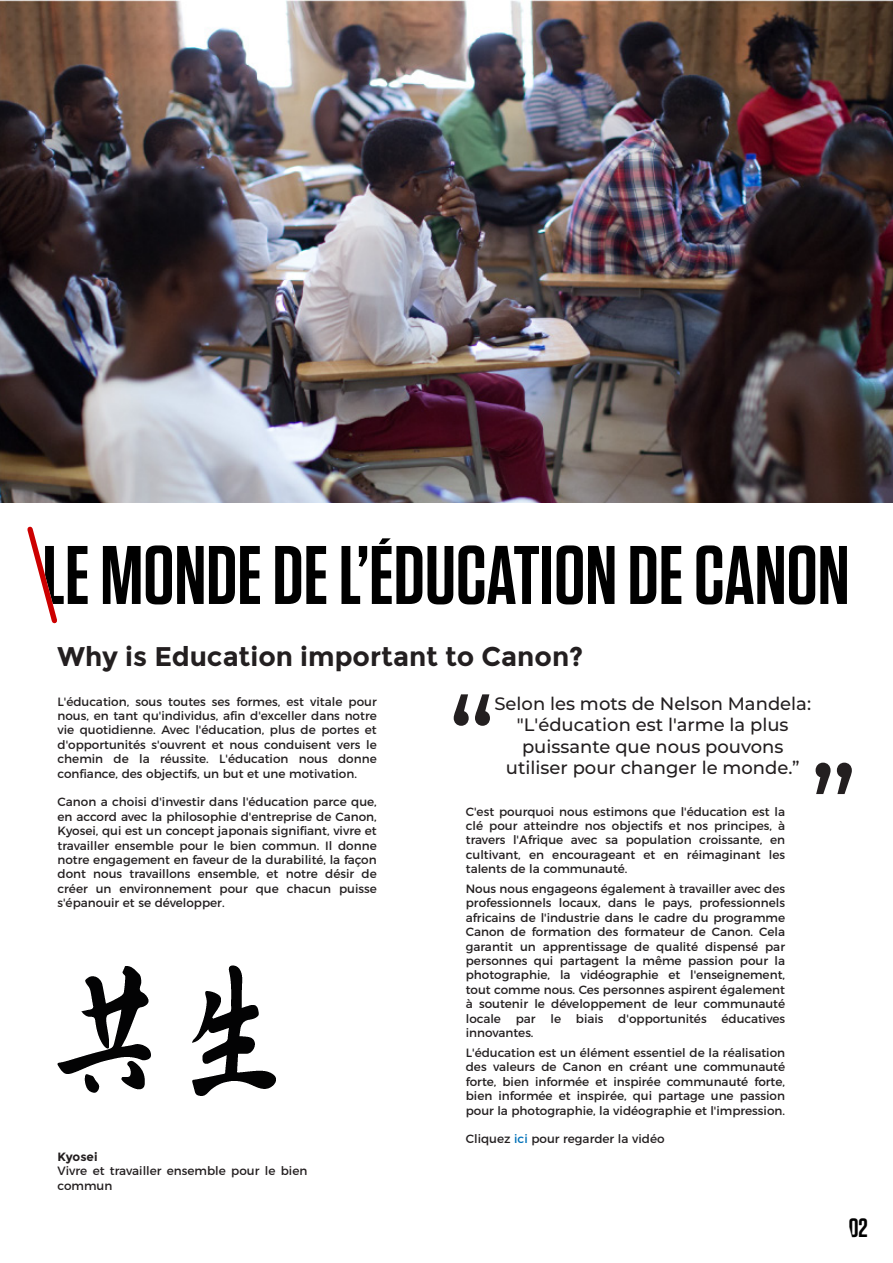
<style>
.page{position:relative;width:893px;height:1263px;background:#fff}
.page>*{position:absolute;margin:0;border:0;box-sizing:border-box;transform-origin:0 0}
.t1{font:82.8px "Tungsten Reveal";color:#000}
.t2{font:700 27px "Montserrat";color:#231f20}
.t3{font:26.4px "Tungsten Reveal";color:#000}
.t4{font:500 18px/21.6px "Montserrat";color:#231f20;text-align:center}
.t5{font:12px/14.4px "Montserrat";color:#231f20;text-align:justify}
.t6{font:700 12px "Montserrat";letter-spacing:-.005em;color:#231f20}
.s1{font-family:"Tungsten Reveal EXT"}
.s2{color:#0071b8}
</style>
<div class="page">
<img style="left:0;top:0;width:893px;height:502px">
<svg style="left:27px;top:526px;width:30px;height:98px"></svg>
<svg style="left:454px;top:694px;width:36px;height:32px"></svg>
<svg style="left:816px;top:763px;width:36px;height:31px"></svg>
<img style="left:57px;top:965px;width:219px;height:131px">
<h1 class="t1" style="left:40px;top:538px;width:811px">LE MONDE DE L’<span class="s1">é</span>DUCATION DE CANON</h1>
<h2 class="t2" style="left:57px;top:640px;width:527px">Why is Education important to Canon?</h2>
<p class="t5" style="left:57px;top:693px;width:321px">L'éducation, sous toutes ses formes, est vitale pour nous, en tant qu'individus, afin d'exceller dans notre vie quotidienne. Avec l'éducation, plus de portes et d'opportunités s'ouvrent et nous conduisent vers le chemin de la réussite. L'éducation nous donne confiance, des objectifs, un but et une motivation.</p>
<p class="t5" style="left:57px;top:794px;width:321px">Canon a choisi d'investir dans l'éducation parce que, en accord avec la philosophie d'entreprise de Canon, Kyosei, qui est un concept japonais signifiant, vivre et travailler ensemble pour le bien commun. Il donne notre engagement en faveur de la durabilité, la façon dont nous travaillons ensemble, et notre désir de créer un environnement pour que chacun puisse s'épanouir et se développer.</p>
<p class="t6" style="left:57px;top:1149px;width:42px">Kyosei</p>
<p class="t5" style="left:57px;top:1163px;width:251px">Vivre et travailler ensemble pour le bien commun</p>
<h3 class="t4" style="left:494px;top:692px;width:318px">Selon les mots de Nelson Mandela: "L'éducation est l'arme la plus puissante que nous pouvons utiliser pour changer le monde.”</h3>
<p class="t5" style="left:466px;top:803px;width:321px">C'est pourquoi nous estimons que l'éducation est la clé pour atteindre nos objectifs et nos principes, à travers l'Afrique avec sa population croissante, en cultivant, en encourageant et en réimaginant les talents de la communauté.</p>
<p class="t5" style="left:466px;top:881px;width:321px">Nous nous engageons également à travailler avec des professionnels locaux, dans le pays, professionnels africains de l'industrie dans le cadre du programme Canon de formation des formateur de Canon. Cela garantit un apprentissage de qualité dispensé par personnes qui partagent la même passion pour la photographie, la vidéographie et l'enseignement, tout comme nous. Ces personnes aspirent également à soutenir le développement de leur communauté locale par le biais d'opportunités éducatives innovantes.</p>
<p class="t5" style="left:466px;top:1044px;width:321px">L'éducation est un élément essentiel de la réalisation des valeurs de Canon en créant une communauté forte, bien informée et inspirée communauté forte, bien informée et inspirée, qui partage une passion pour la photographie, la vidéographie et l'impression.</p>
<p class="t5" style="left:466px;top:1131px;width:200px">Cliquez <span class="s2">ici</span> pour regarder la vidéo</p>
<h3 class="t3" style="left:848px;top:1216px;width:21px">02</h3>
</div>
